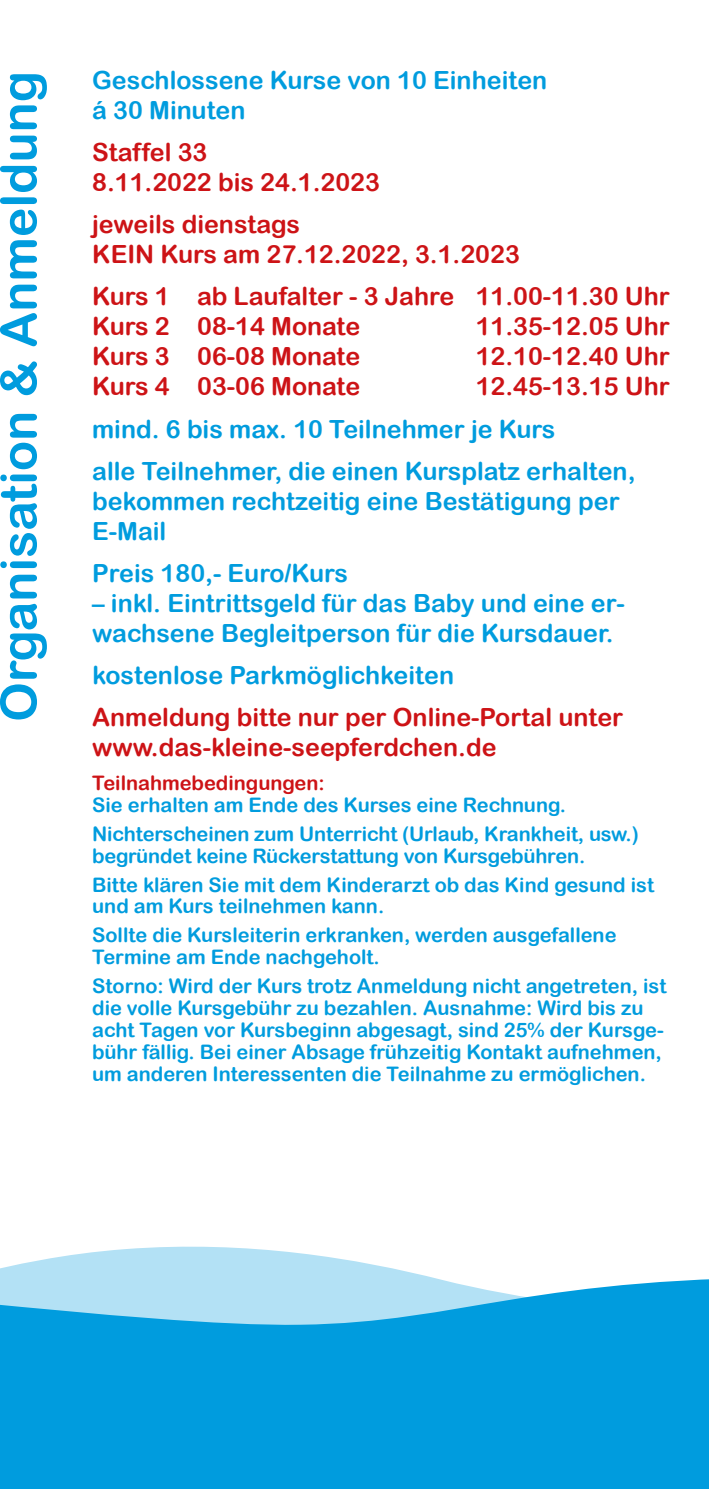
<style>
.page{position:relative;width:709px;height:1489px;background:#fff}
.page>*{position:absolute;margin:0;border:0;box-sizing:border-box;transform-origin:0 0}
.t1{font:50px "Arial Rounded MT Bold";color:#009cde}
.t2{font:25px/30px "Arial Rounded MT Bold";color:#009cde}
.t3{font:25px/30px "Arial Rounded MT Bold";color:#cd1316}
.t4{font:20px/29px "Arial Rounded MT Bold";color:#009cde}
.t5{font:20px "Arial Rounded MT Bold";color:#cd1316}
</style>
<div class="page">
<svg style="left:0;top:1246px;width:417px;height:28px;fill:#b3e1f5"></svg>
<svg style="left:0;top:1274px;width:709px;height:214px;background:#1ea7e1"></svg>
<h1 class="t1" style="left:-11px;top:721px;width:652px;rotate:-90deg">Organisation &amp; Anmeldung</h1>
<p class="t2" style="left:92px;top:65px;width:456px">Geschlossene Kurse von 10 Einheiten á 30 Minuten</p>
<p class="t3" style="left:92px;top:137px;width:289px">Staffel 33<br>8.11.2022 bis 24.1.2023</p>
<p class="t3" style="left:92px;top:209px;width:429px">jeweils dienstags<br>KEIN Kurs am 27.12.2022, 3.1.2023</p>
<p class="t3" style="left:92px;top:281px;width:579px">Kurs 1 ab Laufalter - 3 Jahre 11.00-11.30 Uhr<br>Kurs 2 08-14 Monate</p>
<p class="t3" style="left:476px;top:311px;width:196px">11.35-12.05 Uhr</p>
<p class="t3" style="left:92px;top:341px;width:269px">Kurs 3 06-08 Monate</p>
<p class="t3" style="left:476px;top:341px;width:196px">12.10-12.40 Uhr</p>
<p class="t3" style="left:92px;top:371px;width:269px">Kurs 4 03-06 Monate</p>
<p class="t3" style="left:476px;top:371px;width:196px">12.45-13.15 Uhr</p>
<p class="t2" style="left:92px;top:407px;width:545px;line-height:42px">mind. 6 bis max. 10 Teilnehmer je Kurs<br>alle Teilnehmer, die einen Kursplatz erhalten,</p>
<p class="t2" style="left:92px;top:485px;width:529px">bekommen rechtzeitig eine Bestätigung per<br>E-Mail</p>
<p class="t2" style="left:92px;top:557px;width:257px">Preis 180,- Euro/Kurs</p>
<p class="t2" style="left:92px;top:587px;width:534px">– inkl. Eintrittsgeld für das Baby und eine er&shy;wachsene Begleitperson für die Kursdauer.</p>
<p class="t2" style="left:92px;top:659px;width:363px">kostenlose Parkmöglichkeiten</p>
<p class="t3" style="left:92px;top:701px;width:532px">Anmeldung bitte nur per Online-Portal unter www.das-kleine-seepferdchen.de</p>
<p class="t5" style="left:92px;top:770px;width:234px">Teilnahmebedingungen:</p>
<p class="t4" style="left:92px;top:789px;width:548px">Sie erhalten am Ende des Kurses eine Rechnung.<br>Nichterscheinen zum Unterricht (Urlaub, Krankheit, usw.)</p>
<p class="t4" style="left:92px;top:840px;width:563px">begründet keine Rückerstattung von Kursgebühren.<br>Bitte klären Sie mit dem Kinderarzt ob das Kind gesund ist</p>
<p class="t4" style="left:92px;top:891px;width:526px">und am Kurs teilnehmen kann.<br>Sollte die Kursleiterin erkranken, werden ausgefallene</p>
<p class="t4" style="left:92px;top:942px;width:575px">Termine am Ende nachgeholt.<br>Storno: Wird der Kurs trotz Anmeldung nicht angetreten, ist</p>
<p class="t4" style="left:92px;top:996px;width:573px;line-height:22px">die volle Kursgebühr zu bezahlen. Ausnahme: Wird bis zu acht Tagen vor Kursbeginn abgesagt, sind 25% der Kursge&shy;bühr fällig. Bei einer Absage frühzeitig Kontakt aufnehmen, um anderen Interessenten die Teilnahme zu ermöglichen.</p>
</div>
